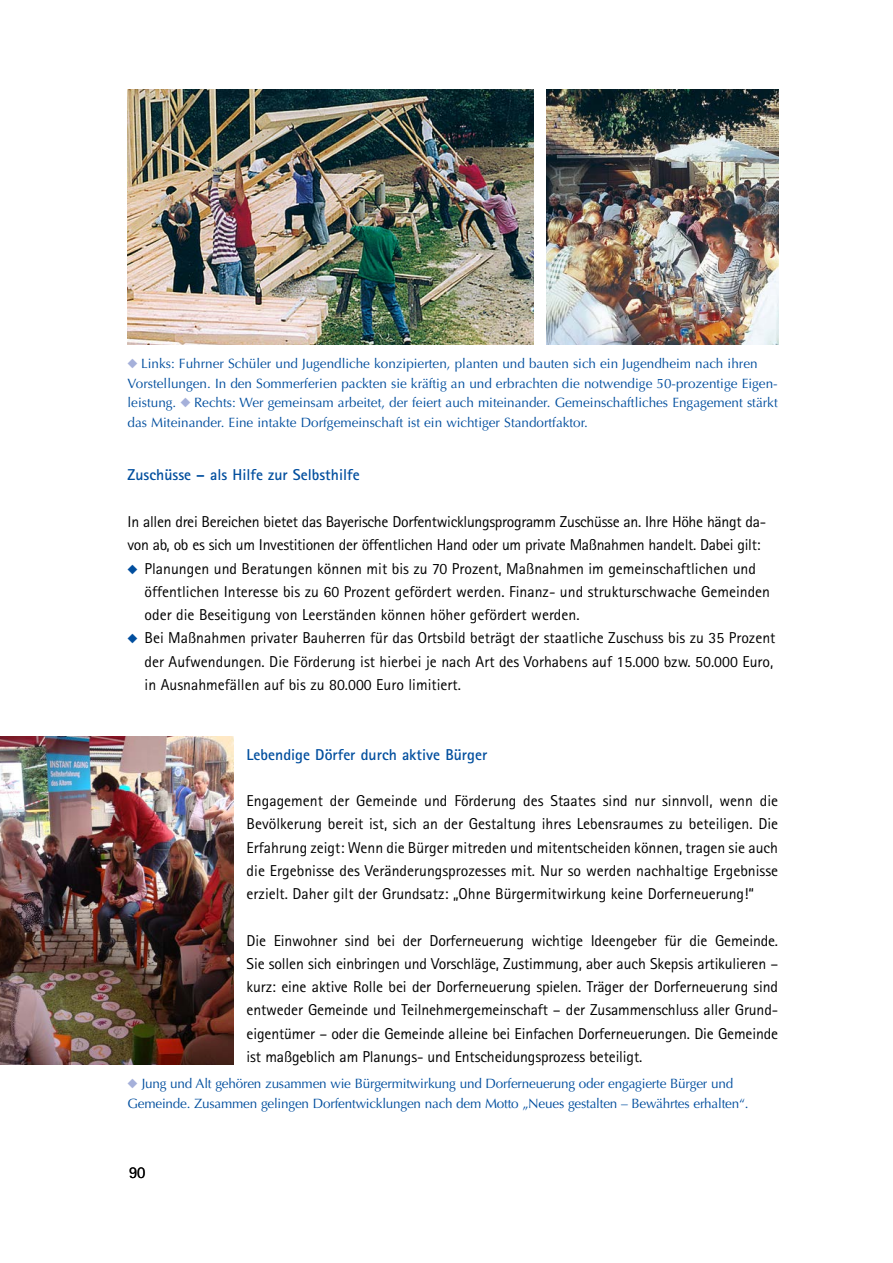
<style>
.page{position:relative;width:893px;height:1263px;background:#fff}
.page>*{position:absolute;margin:0;border:0;box-sizing:border-box;transform-origin:0 0}
.t1{font:16.5px "Rotis Sans Serif Pro";color:#000}
.Copy{font:15.75px/23.2px "Rotis Sans Serif Pro";color:#000}
.Copy-2{font:15.75px/23.2px "Rotis Sans Serif Pro";letter-spacing:-.02em;color:#000}
.Head{font:700 15.75px "Rotis Sans Serif Pro";color:#004e9e}
.t2{font:13.5px/19.5px "Optima LT Std";color:#004e9e}
</style>
<div class="page">
<img style="left:0;top:736px;width:234px;height:329px">
<img style="left:128px;top:89px;width:406px;height:255px">
<img style="left:546px;top:89px;width:232px;height:255px">
<p class="t2" style="left:128px;top:354px;width:650px;text-indent:14px">Links: Fuhrner Schüler und Jugendliche konzipierten, planten und bauten sich ein Jugendheim nach ihren<br>Vorstellungen. In den Sommerferien packten sie kräftig an und erbrachten die notwendige 50-prozentige Eigen&shy;leistung.</p>
<p class="t2" style="left:128px;top:393px;width:652px;text-indent:66px">Rechts: Wer gemeinsam arbeitet, der feiert auch miteinander. Gemeinschaftliches Engagement stärkt das Miteinander. Eine intakte Dorfgemeinschaft ist ein wichtiger Standortfaktor.</p>
<h2 class="Head" style="left:128px;top:465px;width:234px">Zuschüsse – als Hilfe zur Selbsthilfe</h2>
<p class="Copy-2" style="left:128px;top:510px;width:640px">In allen drei Bereichen bietet das Bayerische Dorfentwicklungsprogramm Zuschüsse an. Ihre Höhe hängt da&shy;von ab, ob es sich um Investitionen der öffentlichen Hand oder um private Maßnahmen handelt. Dabei gilt:</p>
<p class="Copy" style="left:145px;top:557px;width:627px">Planungen und Beratungen können mit bis zu 70 Prozent, Maßnahmen im gemeinschaftlichen und öffentlichen Interesse bis zu 60 Prozent gefördert werden. Finanz- und strukturschwache Gemeinden oder die Beseitigung von Leerständen können höher gefördert werden.</p>
<p class="Copy" style="left:145px;top:626px;width:632px">Bei Maßnahmen privater Bauherren für das Ortsbild beträgt der staatliche Zuschuss bis zu 35 Prozent der Aufwendungen. Die Förderung ist hierbei je nach Art des Vorhabens auf 15.000 bzw. 50.000 Euro, in Ausnahmefällen auf bis zu 80.000 Euro limitiert.</p>
<h2 class="Head" style="left:247px;top:744px;width:242px">Lebendige Dörfer durch aktive Bürger</h2>
<p class="Copy" style="left:247px;top:789px;width:533px;text-align:justify">Engagement der Gemeinde und Förderung des Staates sind nur sinnvoll, wenn die Bevölkerung bereit ist, sich an der Gestaltung ihres Lebensraumes zu beteiligen. Die Erfahrung zeigt: Wenn die Bürger mitreden und mitentscheiden können, tragen sie auch die Ergebnisse des Veränderungsprozesses mit. Nur so werden nachhaltige Ergebnisse erzielt. Daher gilt der Grundsatz: „Ohne Bürgermitwirkung keine Dorferneuerung!“</p>
<p class="Copy" style="left:247px;top:929px;width:533px;text-align:justify">Die Einwohner sind bei der Dorferneuerung wichtige Ideengeber für die Gemeinde.<br>Sie sollen sich einbringen und Vorschläge, Zustimmung, aber auch Skepsis artikulieren – kurz: eine aktive Rolle bei der Dorferneuerung spielen. Träger der Dorferneuerung sind entweder Gemeinde und Teilnehmergemeinschaft – der Zusammenschluss aller Grund&shy;eigentümer – oder die Gemeinde alleine bei Einfachen Dorferneuerungen. Die Gemeinde ist maßgeblich am Planungs- und Entscheidungsprozess beteiligt.</p>
<p class="t2" style="left:128px;top:1074px;width:623px;text-align:center">Jung und Alt gehören zusammen wie Bürgermitwirkung und Dorferneuerung oder engagierte Bürger und<br>Gemeinde. Zusammen gelingen Dorfentwicklungen nach dem Motto „Neues gestalten – Bewährtes erhalten“.</p>
<p class="t1" style="left:129px;top:1163px;width:18px">90</p>
</div>
